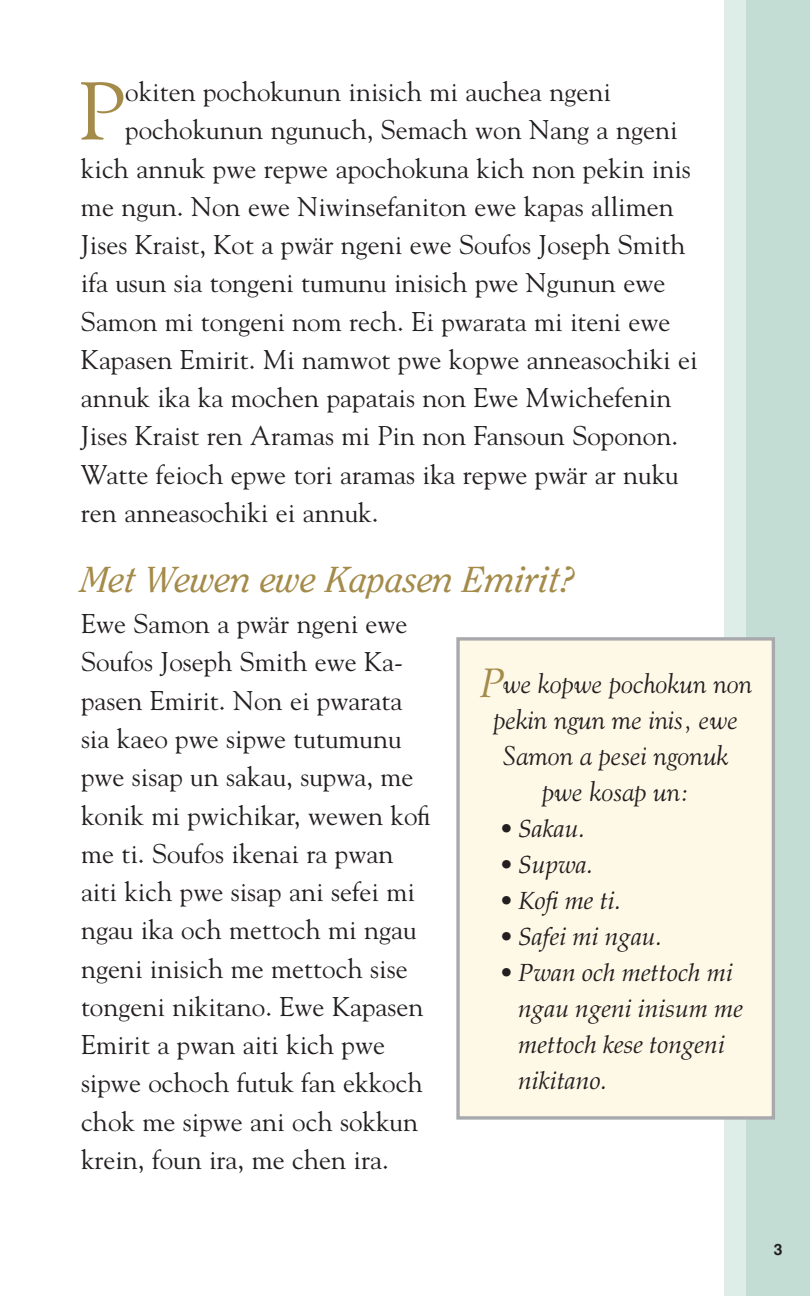
<style>
.page{position:relative;width:810px;height:1296px;background:#fff}
.page>*{position:absolute;margin:0;border:0;box-sizing:border-box;transform-origin:0 0}
.t1{font:81.23px "Goudy Oldstylelds Lat";color:#a48b4a;scale:1.05 1}
.t2{font:italic 36px "Clearfacelds Lat";color:#a48b4a}
.t3{font:27px/38.2px "Goudy Oldstylelds Lat";color:#231f20}
.t4{font:italic 27px/36px "Goudy Oldstylelds Lat";color:#231f20;text-align:center}
.t5{font:italic 24.75px/36px "Palatinolds Lat";color:#231f20}
.t6{font:700 15.75px "Helveticalds Lat";color:#231f20}
.s1{font-size:40.5px;color:#a48b4a}
</style>
<div class="page">
<div style="left:725px;top:0;width:85px;height:1296px;background:#c3ddd5"></div>
<div style="left:724px;top:0;width:22px;height:1296px;background:#deede8"></div>
<div style="left:458px;top:639px;width:315px;height:479px;background:#fef9e7"></div>
<div style="left:456px;top:637px;width:319px;height:483px;border:3px solid #a8a9ad"></div>
<h1 class="t1" style="left:78px;top:46px;width:47px">P</h1>
<p class="t3" style="left:125px;top:70px;width:487px">okiten pochokunun inisich mi auchea ngeni</p>
<p class="t3" style="left:125px;top:108px;width:554px">pochokunun ngunuch, Semach won Nang a ngeni</p>
<p class="t3" style="left:81px;top:147px;width:611px">kich annuk pwe repwe apochokuna kich non pekin inis</p>
<p class="t3" style="left:81px;top:185px;width:594px">me ngun. Non ewe Niwinsefaniton ewe kapas allimen</p>
<p class="t3" style="left:81px;top:223px;width:606px">Jises Kraist, Kot a pwär ngeni ewe Soufos Joseph Smith</p>
<p class="t3" style="left:81px;top:261px;width:586px">ifa usun sia tongeni tumunu inisich pwe Ngunun ewe</p>
<p class="t3" style="left:81px;top:300px;width:591px">Samon mi tongeni nom rech. Ei pwarata mi iteni ewe</p>
<p class="t3" style="left:81px;top:338px;width:618px">Kapasen Emirit. Mi namwot pwe kopwe anneasochiki ei</p>
<p class="t3" style="left:81px;top:376px;width:592px">annuk ika ka mochen papatais non Ewe Mwichefenin</p>
<p class="t3" style="left:81px;top:414px;width:599px">Jises Kraist ren Aramas mi Pin non Fansoun Soponon.</p>
<p class="t3" style="left:81px;top:453px;width:599px">Watte feioch epwe tori aramas ika repwe pwär ar nuku</p>
<p class="t3" style="left:81px;top:491px;width:299px">ren anneasochiki ei annuk.</p>
<h2 class="t2" style="left:81px;top:550px;width:496px">Met Wewen ewe Kapasen Emirit?</h2>
<p class="t3" style="left:81px;top:602px;width:351px">Ewe Samon a pwär ngeni ewe<br>Soufos Joseph Smith ewe Ka&shy;pasen Emirit. Non ei pwarata sia kaeo pwe sipwe tutumunu pwe sisap un sakau, supwa, me konik mi pwichikar, wewen kofi me ti. Soufos ikenai ra pwan aiti kich pwe sisap ani sefei mi ngau ika och mettoch mi ngau ngeni inisich me mettoch sise tongeni nikitano. Ewe Kapasen<br>Emirit a pwan aiti kich pwe sipwe ochoch futuk fan ekkoch chok me sipwe ani och sokkun krein, foun ira, me chen ira.</p>
<p class="t4" style="left:479px;top:664px;width:275px"><span class="s1">P</span>we kopwe pochokun non pekin ngun me inis, ewe<br>Samon a pesei ngonuk<br>pwe kosap un:</p>
<p class="t5" style="left:500px;top:809px;width:86px">• Sakau.</p>
<p class="t5" style="left:500px;top:845px;width:94px">• Supwa.</p>
<p class="t5" style="left:500px;top:881px;width:122px">• Kofime ti.</p>
<p class="t5" style="left:500px;top:917px;width:163px">• Safei mi ngau.</p>
<p class="t5" style="left:518px;top:953px;width:226px;text-indent:-18px">• Pwan och mettoch mi ngau ngeni inisum me mettoch kese tongeni nikitano.</p>
<p class="t6" style="left:774px;top:1236px;width:10px">3</p>
</div>
